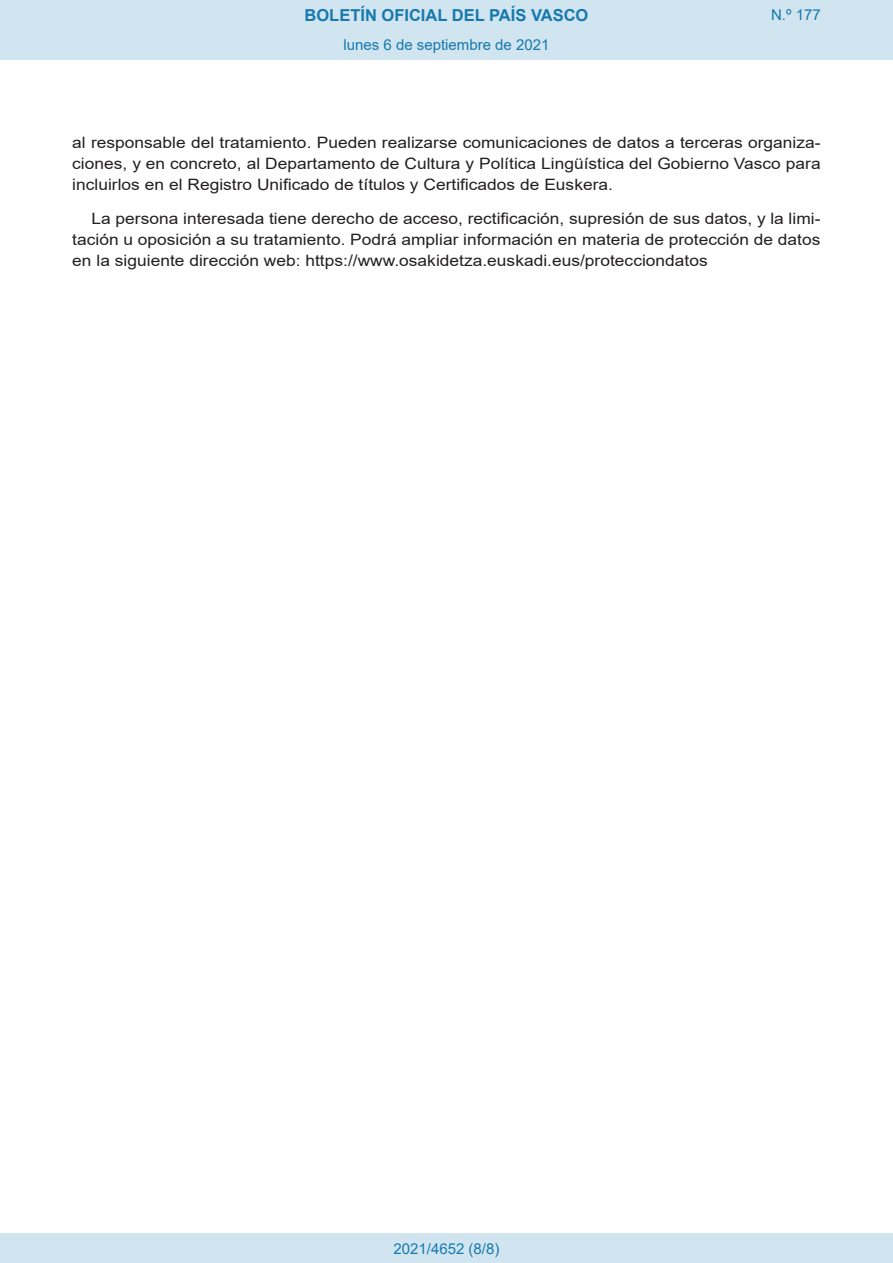
<style>
.page{position:relative;width:893px;height:1263px;background:#fff}
.page>*{position:absolute;margin:0;border:0;box-sizing:border-box;transform-origin:0 0}
.t1{font:700 16.5px "Arial";color:#1879ad}
.BOPVDetalle{font:15.6px/21px "Arial";color:#231f20;text-align:justify;scale:1.11 1}
.Paginacion_Centro{font:15px "Arial";color:#1879ad}
</style>
<div class="page">
<div style="left:0;top:0;width:893px;height:60px;background:#d0e5f0"></div>
<div style="left:0;top:1233px;width:893px;height:30px;background:#d0e5f0"></div>
<p class="t1" style="left:305px;top:3px;width:285px">BOLETÍN OFICIAL DEL PAÍS VASCO</p>
<p class="Paginacion_Centro" style="left:343px;top:35px;width:207px">lunes 6 de septiembre de 2021</p>
<p class="Paginacion_Centro" style="left:771px;top:5px;width:51px">N.º 177</p>
<p class="BOPVDetalle" style="left:72px;top:132px;width:676px">al responsable del tratamiento. Pueden realizarse comunicaciones de datos a terceras organiza&shy;ciones, y en concreto, al Departamento de Cultura y Política Lingüística del Gobierno Vasco para incluirlos en el Registro Unificado de títulos y Certificados de Euskera.</p>
<p class="BOPVDetalle" style="left:72px;top:208px;width:676px;text-indent:19px">La persona interesada tiene derecho de acceso, rectificación, supresión de sus datos, y la limi&shy;tación u oposición a su tratamiento. Podrá ampliar información en materia de protección de datos en la siguiente dirección web: https://www.osakidetza.euskadi.eus/protecciondatos</p>
<p class="Paginacion_Centro" style="left:393px;top:1238px;width:107px">2021/4652 (8/8)</p>
</div>
